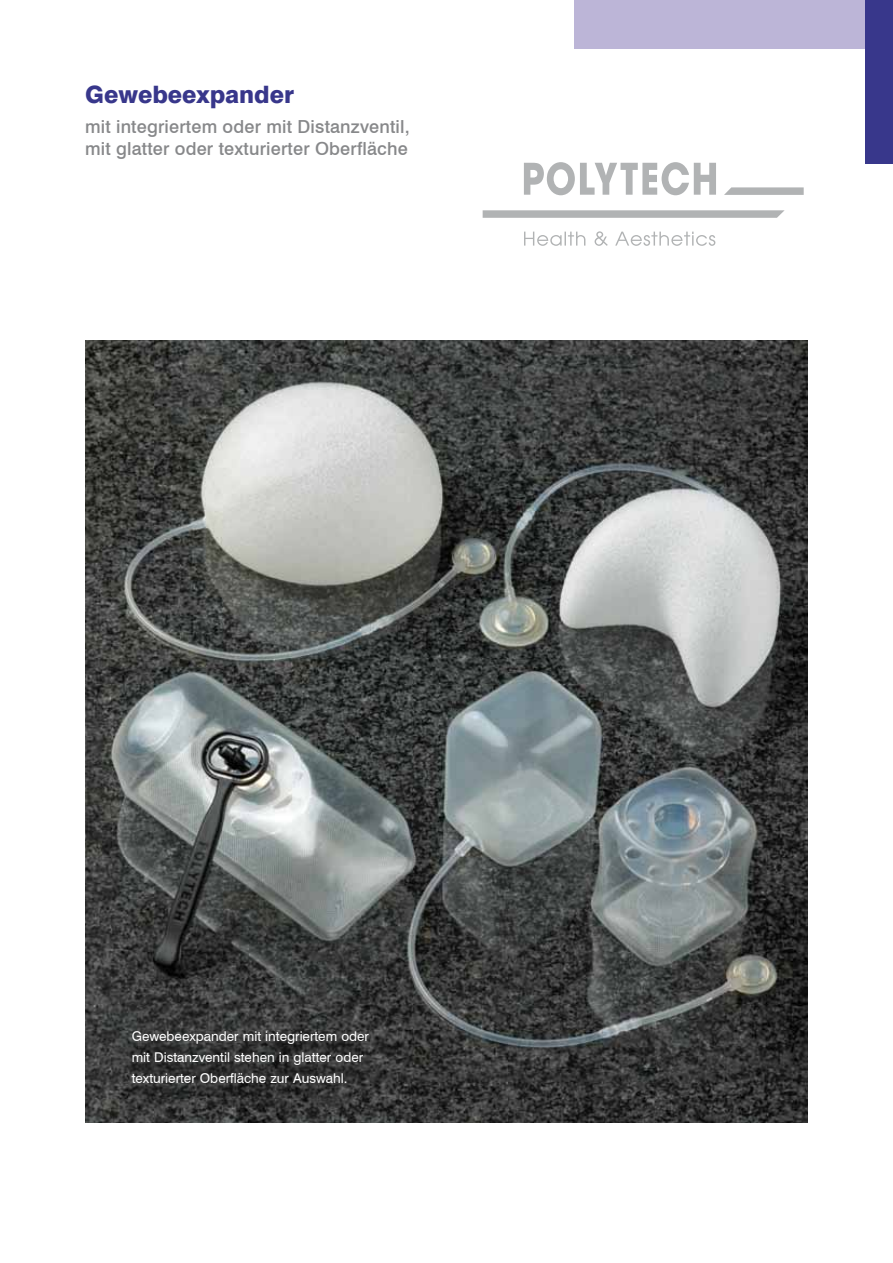
<style>
.page{position:relative;width:893px;height:1263px;background:#fff}
.page>*{position:absolute;margin:0;border:0;box-sizing:border-box;transform-origin:0 0}
.t1{font:800 24px "Swiss 721 BT";color:#38378b}
.t2{font:500 18px/21.6px "Swiss 721 BT";letter-spacing:.01em;color:#87888a}
.t3{font:13.5px/21px "Swiss 721 BT";color:#fff}
</style>
<div class="page">
<img style="left:85px;top:340px;width:723px;height:782px">
<div style="left:574px;top:0;width:319px;height:49px;background:#bcb5d7"></div>
<div style="left:865px;top:0;width:28px;height:164px;background:#38378b"></div>
<svg style="left:483px;top:210px;width:302px;height:8px;background:#b7b8b9"></svg>
<svg style="left:724px;top:187px;width:80px;height:8px"></svg>
<svg style="left:524px;top:162px;width:192px;height:33px"></svg>
<svg style="left:524px;top:231px;width:191px;height:15px"></svg>
<div style="left:114px;top:1034px;width:252px;height:67px;background:#000;opacity:.75"></div>
<h1 class="t1" style="left:85px;top:80px;width:211px">Gewebeexpander</h1>
<h2 class="t2" style="left:85px;top:116px;width:326px">mit integriertem oder mit Distanzventil, mit glatter oder texturierter Oberfläche</h2>
<p class="t3" style="left:132px;top:1025px;width:239px">Gewebeexpander mit integriertem oder mit Distanzventil stehen in glatter oder texturierter Oberfläche zur Auswahl.</p>
</div>
